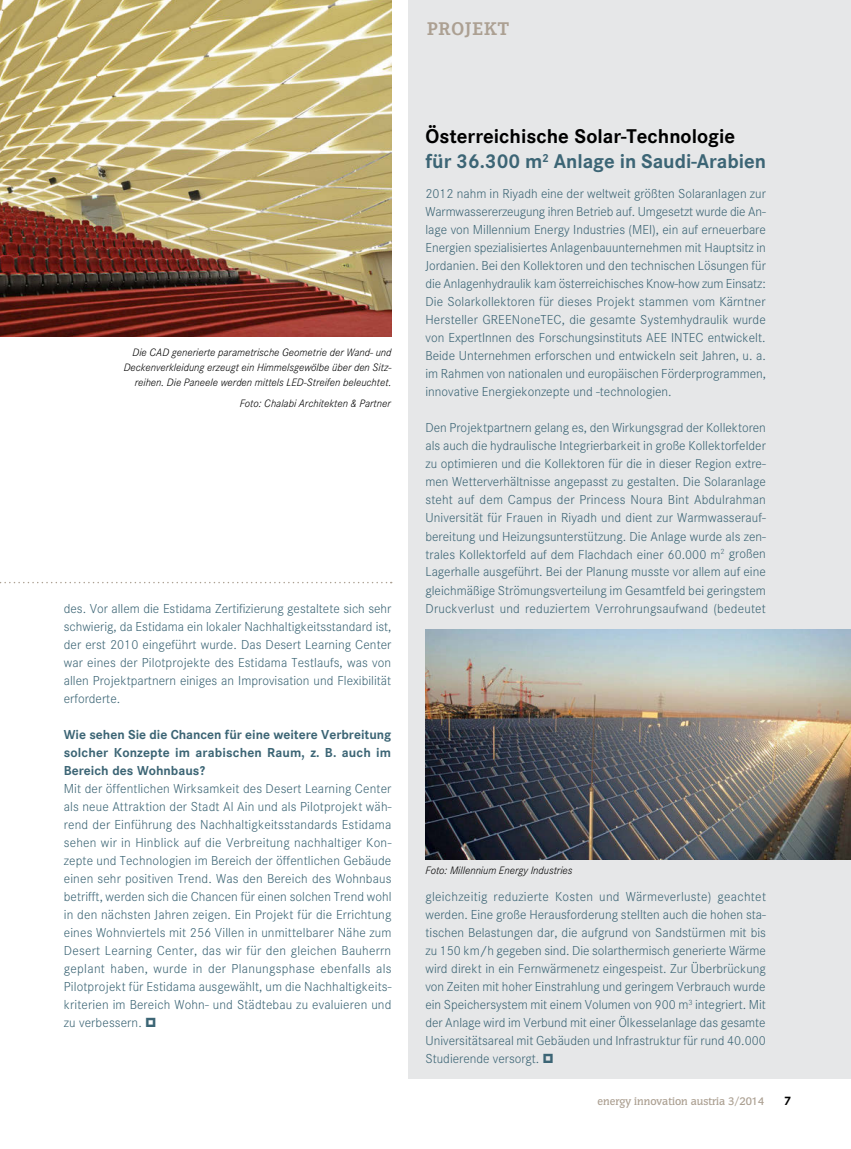
<style>
.page{position:relative;width:851px;height:1149px;background:#fff}
.page>*{position:absolute;margin:0;border:0;box-sizing:border-box;transform-origin:0 0}
.Fliesstext{font:700 19.5px "Corporate SBQ";color:#000}
.Fliesstext-2{font:700 19.5px "Corporate SBQ";color:#3c6575}
.Kapitel{font:700 18px "Corporate EBQ";letter-spacing:.05em;color:#aca092}
.Fliesstext-3{font:300 12.75px/18px "Corporate SBQ";color:#3c6575;text-align:justify}
.Fliesstext-4{font:700 12.75px/18px "Corporate SBQ";letter-spacing:.01em;color:#3c6575;text-align:justify}
.t1{font:700 12px "Corporate SBQ";color:#000}
.Bild_Quelle{font:italic 300 10.5px/15px "Corporate SBQ";color:#000;text-align:right}
.t2{font:500 10.5px "Congress";color:#aca092}
</style>
<div class="page">
<img style="left:0;top:0;width:391px;height:336px">
<div style="left:408px;top:0;width:442px;height:1078px;background:#e6e7e8"></div>
<img style="left:425px;top:629px;width:425px;height:230px">
<svg style="left:0;top:582px;width:391px;height:1px"></svg>
<p class="Kapitel" style="left:427px;top:18px;width:84px">PROJEKT</p>
<p class="Bild_Quelle" style="left:124px;top:344px;width:269px">Die CAD generierte parametrische Geometrie der Wand- und<br>Deckenverkleidung erzeugt ein Himmelsgewölbe über den Sitz&shy;reihen. Die Paneele werden mittels LED-Streifen beleuchtet.</p>
<p class="Bild_Quelle" style="left:240px;top:396px;width:153px">Foto: Chalabi Architekten &amp; Partner</p>
<p class="Fliesstext-3" style="left:64px;top:599px;width:329px">des. Vor allem die Estidama Zertifizierung gestaltete sich sehr schwierig, da Estidama ein lokaler Nachhaltigkeitsstandard ist, der erst 2010 eingeführt wurde. Das Desert Learning Center war eines der Pilotprojekte des Estidama Testlaufs, was von allen Projektpartnern einiges an Improvisation und Flexibilität erforderte.</p>
<p class="Fliesstext-4" style="left:64px;top:725px;width:329px">Wie sehen Sie die Chancen für eine weitere Verbreitung solcher Konzepte im arabischen Raum, z. B. auch im Bereich des Wohnbaus?</p>
<p class="Fliesstext-3" style="left:64px;top:779px;width:329px">Mit der öffentlichen Wirksamkeit des Desert Learning Center als neue Attraktion der Stadt Al Ain und als Pilotprojekt wäh&shy;rend der Einführung des Nachhaltigkeitsstandards Estidama sehen wir in Hinblick auf die Verbreitung nachhaltiger Kon&shy;zepte und Technologien im Bereich der öffentlichen Gebäude einen sehr positiven Trend. Was den Bereich des Wohnbaus betrifft, werden sich die Chancen für einen solchen Trend wohl in den nächsten Jahren zeigen. Ein Projekt für die Errichtung eines Wohnviertels mit 256 Villen in unmittelbarer Nähe zum Desert Learning Center, das wir für den gleichen Bauherrn geplant haben, wurde in der Planungsphase ebenfalls als Pilotprojekt für Estidama ausgewählt, um die Nachhaltigkeits&shy;kriterien im Bereich Wohn- und Städtebau zu evaluieren und zu verbessern.</p>
<p class="Fliesstext" style="left:425px;top:124px;width:311px">Österreichische Solar-Technologie</p>
<p class="Fliesstext-2" style="left:425px;top:149px;width:342px">für 36.300 m<sup>2</sup> Anlage in Saudi-Arabien</p>
<p class="Fliesstext-3" style="left:425px;top:185px;width:342px">2012 nahm in Riyadh eine der weltweit größten Solaranlagen zur Warmwassererzeugung ihren Betrieb auf. Umgesetzt wurde die An&shy;lage von Millennium Energy Industries (MEI), ein auf erneuerbare Energien spezialisiertes Anlagenbauunternehmen mit Hauptsitz in Jordanien. Bei den Kollektoren und den technischen Lösungen für die Anlagenhydraulik kam österreichisches Know-how zum Einsatz:<br>Die Solarkollektoren für dieses Projekt stammen vom Kärntner Hersteller GREENoneTEC, die gesamte Systemhydraulik wurde von ExpertInnen des Forschungsinstituts AEE INTEC entwickelt.<br>Beide Unternehmen erforschen und entwickeln seit Jahren, u. a. im Rahmen von nationalen und europäischen Förderprogrammen, innovative Energiekonzepte und -technologien.</p>
<p class="Fliesstext-3" style="left:425px;top:419px;width:342px">Den Projektpartnern gelang es, den Wirkungsgrad der Kollektoren als auch die hydraulische Integrierbarkeit in große Kollektorfelder zu optimieren und die Kollektoren für die in dieser Region extre&shy;men Wetterverhältnisse angepasst zu gestalten. Die Solaranlage steht auf dem Campus der Princess Noura Bint Abdulrahman Universität für Frauen in Riyadh und dient zur Warmwasserauf&shy;bereitung und Heizungsunterstützung. Die Anlage wurde als zen&shy;trales Kollektorfeld auf dem Flachdach einer 60.000 m<sup>2</sup> großen Lagerhalle ausgeführt. Bei der Planung musste vor allem auf eine gleichmäßige Strömungsverteilung im Gesamtfeld bei geringstem Druckverlust und reduziertem Verrohrungsaufwand (bedeutet</p>
<p class="Bild_Quelle" style="left:425px;top:862px;width:148px">Foto: Millennium Energy Industries</p>
<p class="Fliesstext-3" style="left:425px;top:887px;width:342px">gleichzeitig reduzierte Kosten und Wärmeverluste) geachtet werden. Eine große Herausforderung stellten auch die hohen sta&shy;tischen Belastungen dar, die aufgrund von Sandstürmen mit bis zu 150 km/h gegeben sind. Die solarthermisch generierte Wärme wird direkt in ein Fernwärmenetz eingespeist. Zur Überbrückung von Zeiten mit hoher Einstrahlung und geringem Verbrauch wurde ein Speichersystem mit einem Volumen von 900 m<sup>3</sup> integriert. Mit der Anlage wird im Verbund mit einer Ölkesselanlage das gesamte Universitätsareal mit Gebäuden und Infrastruktur für rund 40.000<br>Studierende versorgt.</p>
<p class="t2" style="left:597px;top:1094px;width:168px">energy innovation austria 3/2014</p>
<p class="t1" style="left:783px;top:1093px;width:9px">7</p>
</div>
